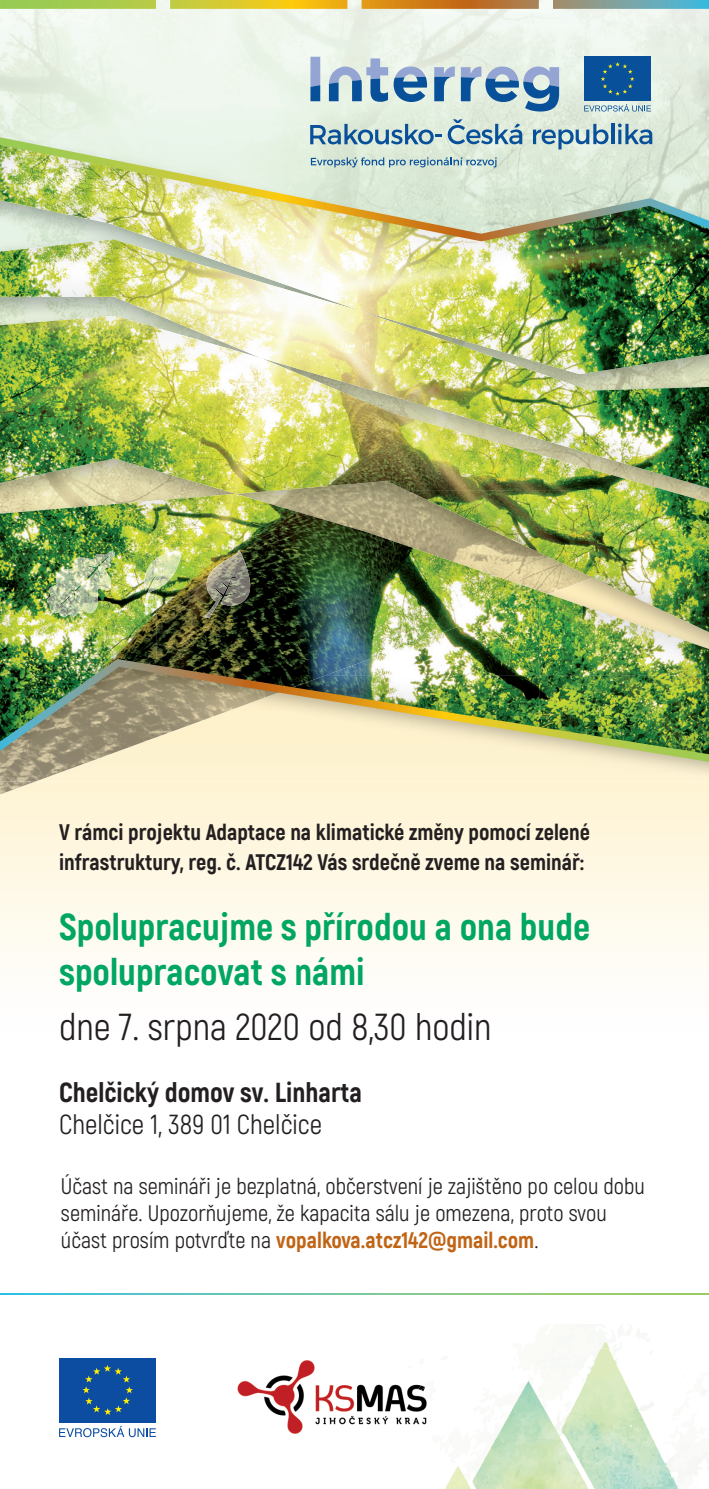
<style>
.page{position:relative;width:709px;height:1489px;background:#fff}
.page>*{position:absolute;margin:0;border:0;box-sizing:border-box;transform-origin:0 0}
.t1{font:800 37.5px/45px "Akrobat";color:#00a662}
.t2{font:37.5px "Akrobat";color:#231f20}
.t3{font:800 27.5px "Akrobat";color:#231f20}
.t4{font:27.5px "Akrobat";color:#231f20}
.t5{font:22.5px/27px "Akrobat";color:#231f20}
.t6{font:800 22.5px/30px "Akrobat";color:#231f20}
.s1{font-weight:800;color:#c06416}
</style>
<div class="page">
<img style="left:0;top:9px;width:709px;height:119px">
<img style="left:0;top:781px;width:36px;height:13px">
<div style="left:266px;top:761px;width:443px;height:20px;background:#fdf2d2"></div>
<img style="left:313px;top:507px;width:130px;height:9px">
<img style="left:0;top:490px;width:223px;height:10px">
<img style="left:548px;top:577px;width:44px;height:17px">
<img style="left:0;top:761px;width:266px;height:20px">
<img style="left:266px;top:241px;width:443px;height:55px">
<img style="left:393px;top:296px;width:138px;height:26px">
<img style="left:531px;top:296px;width:178px;height:78px">
<img style="left:0;top:241px;width:266px;height:75px">
<img style="left:266px;top:283px;width:127px;height:39px">
<img style="left:266px;top:322px;width:88px;height:38px">
<img style="left:354px;top:322px;width:266px;height:83px">
<img style="left:620px;top:387px;width:89px;height:101px">
<img style="left:532px;top:405px;width:88px;height:47px">
<img style="left:592px;top:577px;width:117px;height:17px">
<img style="left:0;top:316px;width:266px;height:174px">
<img style="left:266px;top:360px;width:103px;height:43px">
<img style="left:266px;top:403px;width:266px;height:87px">
<img style="left:531px;top:452px;width:135px;height:38px">
<img style="left:223px;top:490px;width:220px;height:17px">
<img style="left:443px;top:490px;width:266px;height:87px">
<img style="left:470px;top:622px;width:69px;height:37px">
<img style="left:539px;top:594px;width:170px;height:65px">
<img style="left:0;top:500px;width:156px;height:159px">
<img style="left:156px;top:494px;width:157px;height:165px">
<img style="left:313px;top:516px;width:157px;height:143px">
<img style="left:469px;top:567px;width:79px;height:55px">
<svg style="left:533px;top:124px;width:75px;height:13px"></svg>
<hr style="left:611px;top:124px;width:3px;height:20px;background:#09509a">
<svg style="left:618px;top:123px;width:34px;height:14px"></svg>
<svg style="left:310px;top:119px;width:212px;height:18px;background:#aec7cb"></svg>
<svg style="left:310px;top:57px;width:10px;height:44px"></svg>
<svg style="left:434px;top:66px;width:21px;height:35px"></svg>
<svg style="left:461px;top:66px;width:98px;height:46px;background:#91afc8"></svg>
<svg style="left:329px;top:58px;width:98px;height:44px;background:#9bb6cc"></svg>
<div style="left:584px;top:57px;width:67px;height:44px;background:#09509a"></div>
<svg style="left:601px;top:62px;width:33px;height:34px"></svg>
<svg style="left:584px;top:104px;width:67px;height:8px"></svg>
<img style="left:202px;top:550px;width:52px;height:69px">
<img style="left:143px;top:553px;width:38px;height:62px">
<img style="left:46px;top:551px;width:71px;height:66px">
<svg style="left:0;top:0;width:709px;height:9px;background:#b7b058"></svg>
<svg style="left:638px;top:1402px;width:16px;height:35px"></svg>
<img style="left:237px;top:1360px;width:181px;height:74px">
<svg style="left:418px;top:1381px;width:180px;height:100px"></svg>
<svg style="left:407px;top:1365px;width:4px;height:6px"></svg>
<div style="left:59px;top:1357px;width:97px;height:65px;background:#0d4da1"></div>
<svg style="left:82px;top:1365px;width:51px;height:49px"></svg>
<svg style="left:59px;top:1425px;width:97px;height:11px"></svg>
<svg style="left:0;top:1293px;width:709px;height:1px"></svg>
<img style="left:0;top:659px;width:709px;height:102px">
<img style="left:0;top:137px;width:709px;height:104px">
<img style="left:566px;top:1437px;width:143px;height:51px">
<img style="left:546px;top:1348px;width:67px;height:45px">
<img style="left:601px;top:1329px;width:49px;height:19px">
<p class="t6" style="left:59px;top:816px;width:532px">V rámci projektu Adaptace na klimatické změny pomocí zelené infrastruktury, reg. č. ATCZ142 Vás srdečně zveme na seminář:</p>
<h1 class="t1" style="left:59px;top:904px;width:532px">Spolupracujme s přírodou a ona bude spolupracovat s námi</h1>
<h1 class="t2" style="left:59px;top:1004px;width:434px">dne 7. srpna 2020 od 8,30 hodin</h1>
<p class="t3" style="left:59px;top:1074px;width:304px">Chelčický domov sv. Linharta</p>
<p class="t4" style="left:59px;top:1107px;width:264px">Chelčice 1, 389 01 Chelčice</p>
<p class="t5" style="left:61px;top:1172px;width:585px">Účast na semináři je bezplatná, občerstvení je zajištěno po celou dobu semináře. Upozorňujeme, že kapacita sálu je omezena, proto svou účast prosím potvrďte na <span class="s1">vopalkova.atcz142@gmail.com</span>.</p>
</div>
